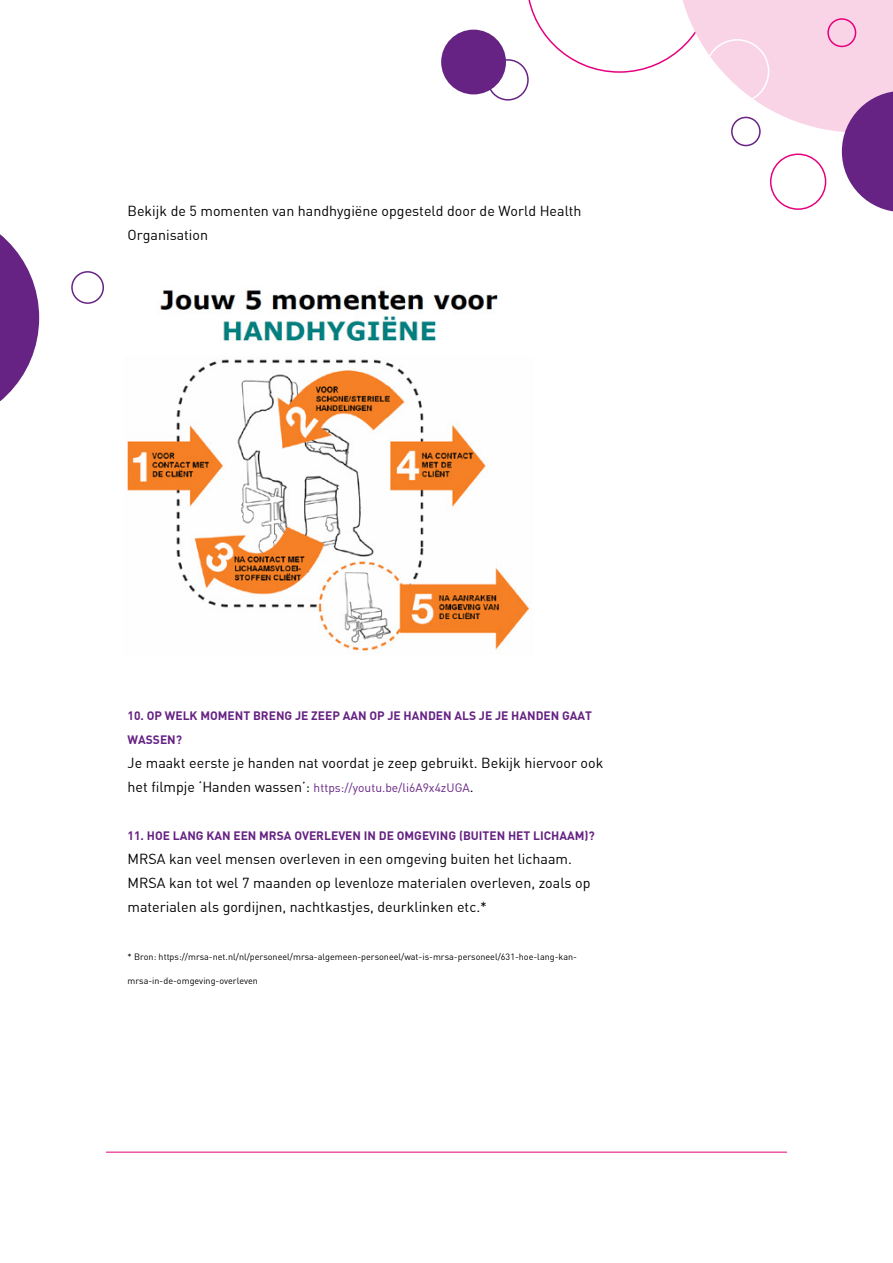
<style>
.page{position:relative;width:893px;height:1263px;background:#fff}
.page>*{position:absolute;margin:0;border:0;box-sizing:border-box;transform-origin:0 0}
.t1{font:14.25px/24px "DIN";color:#000}
.t2{font:700 12px/24px "DIN";color:#662383}
.t3{font:12px "DIN";color:#662383}
.t4{font:9px "DIN";color:#000}
.s1{font-size:14.25px;color:#000}
</style>
<div class="page">
<svg style="left:0;top:234px;width:39px;height:168px"></svg>
<div style="left:441px;top:30px;width:65px;height:64px;background:#662383;border-radius:50%"></div>
<div style="left:71px;top:271px;width:33px;height:33px;border:2px solid #662383;border-radius:50%"></div>
<svg style="left:528px;top:0;width:365px;height:212px"></svg>
<div style="left:705px;top:39px;width:64px;height:65px;border:2px solid #fff;border-radius:50%"></div>
<div style="left:487px;top:59px;width:42px;height:42px;border:2px solid #662383;border-radius:50%"></div>
<img style="left:127px;top:290px;width:403px;height:361px">
<hr style="left:106px;top:1152px;width:681px;height:1px;background:#e6007d">
<p class="t1" style="left:128px;top:199px;width:456px">Bekijk de 5 momenten van handhygiëne opgesteld door de World Health<br>Organisation</p>
<p class="t2" style="left:128px;top:703px;width:466px">10. OP WELK MOMENT BRENG JE ZEEP AAN OP JE HANDEN ALS JE JE HANDEN GAAT<br>WASSEN?</p>
<p class="t1" style="left:128px;top:751px;width:477px">Je maakt eerste je handen nat voordat je zeep gebruikt. Bekijk hiervoor ook</p>
<p class="t3" style="left:128px;top:780px;width:347px"><span class="s1">het filmpje ‘Handen wassen’:</span> https://youtu.be/li6A9x4zUGA<span class="s1">.</span></p>
<p class="t2" style="left:128px;top:823px;width:469px">11. HOE LANG KAN EEN MRSA OVERLEVEN IN DE OMGEVING (BUITEN HET LICHAAM)?</p>
<p class="t1" style="left:128px;top:847px;width:464px">MRSA kan veel mensen overleven in een omgeving buiten het lichaam.<br>MRSA kan tot wel 7 maanden op levenloze materialen overleven, zoals op materialen als gordijnen, nachtkastjes, deurklinken etc.*</p>
<p class="t4" style="left:128px;top:951px;width:451px">* Bron: https://mrsa-net.nl/nl/personeel/mrsa-algemeen-personeel/wat-is-mrsa-personeel/631-hoe-lang-kan-</p>
<p class="t4" style="left:128px;top:975px;width:132px">mrsa-in-de-omgeving-overleven</p>
</div>
